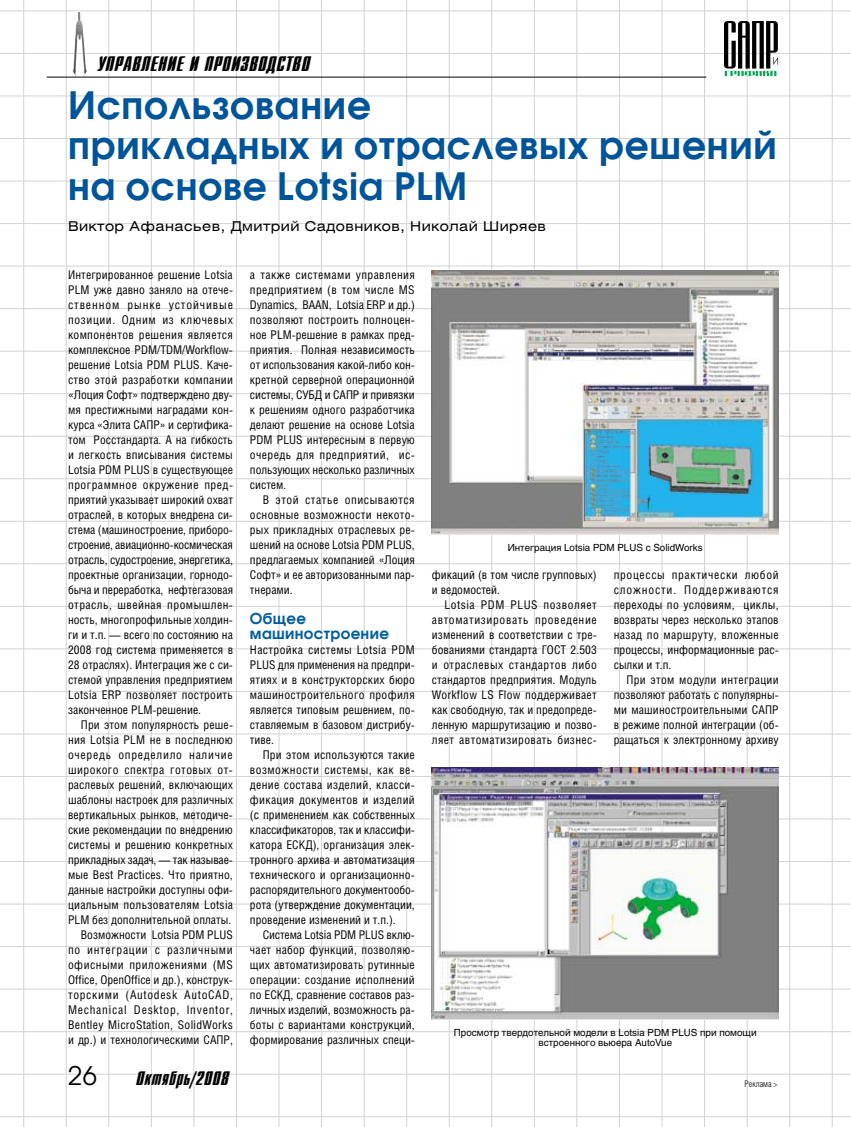
<style>
.page{position:relative;width:851px;height:1127px;background:#fff}
.page>*{position:absolute;margin:0;border:0;box-sizing:border-box;transform-origin:0 0}
.t1{font:700 37.5px/40.5px "Avant Garde C";letter-spacing:.025em;color:#00549a}
.t2{font:25.5px "Avant Garde C";color:#000}
.t3{font:21px "Dagger C";letter-spacing:.025em;color:#000}
.t4{font:19.5px "Dagger C";letter-spacing:.025em;color:#000}
.t5{font:700 15px/15px "Avant Garde C";letter-spacing:.025em;color:#005ea1}
.t6{font:13.5px "Helios Ext";letter-spacing:.035em;color:#000}
.t7{font:12px/15px "Helios Cond";color:#000;text-align:justify}
.t8{font:9.75px/10.5px "Helios";color:#000;text-align:center}
.t9{font:300 9px "Helios Cond";color:#000}
</style>
<div class="page">
<hr style="left:831px;top:0;width:1px;height:1127px;background:#d1d3d4">
<hr style="left:789px;top:0;width:1px;height:1127px;background:#d1d3d4">
<hr style="left:746px;top:0;width:1px;height:1127px;background:#d1d3d4">
<hr style="left:704px;top:0;width:1px;height:1127px;background:#d1d3d4">
<hr style="left:661px;top:0;width:1px;height:1127px;background:#d1d3d4">
<hr style="left:619px;top:0;width:1px;height:1127px;background:#d1d3d4">
<hr style="left:576px;top:0;width:1px;height:1127px;background:#d1d3d4">
<hr style="left:534px;top:0;width:1px;height:1127px;background:#d1d3d4">
<hr style="left:491px;top:0;width:1px;height:1127px;background:#d1d3d4">
<hr style="left:449px;top:0;width:1px;height:1127px;background:#d1d3d4">
<hr style="left:406px;top:0;width:1px;height:1127px;background:#d1d3d4">
<hr style="left:363px;top:0;width:1px;height:1127px;background:#d1d3d4">
<hr style="left:321px;top:0;width:1px;height:1127px;background:#d1d3d4">
<hr style="left:278px;top:0;width:1px;height:1127px;background:#d1d3d4">
<hr style="left:236px;top:0;width:1px;height:1127px;background:#d1d3d4">
<hr style="left:193px;top:0;width:1px;height:1127px;background:#d1d3d4">
<hr style="left:151px;top:0;width:1px;height:1127px;background:#d1d3d4">
<hr style="left:108px;top:0;width:1px;height:1127px;background:#d1d3d4">
<hr style="left:66px;top:0;width:1px;height:1127px;background:#d1d3d4">
<hr style="left:23px;top:0;width:1px;height:1127px;background:#d1d3d4">
<hr style="left:0;top:563px;width:850px;height:1px;background:#d1d3d4">
<hr style="left:0;top:521px;width:850px;height:1px;background:#d1d3d4">
<hr style="left:0;top:478px;width:850px;height:1px;background:#d1d3d4">
<hr style="left:0;top:436px;width:850px;height:1px;background:#d1d3d4">
<hr style="left:0;top:393px;width:850px;height:1px;background:#d1d3d4">
<hr style="left:0;top:351px;width:850px;height:1px;background:#d1d3d4">
<hr style="left:0;top:308px;width:850px;height:1px;background:#d1d3d4">
<hr style="left:0;top:266px;width:850px;height:1px;background:#d1d3d4">
<hr style="left:0;top:223px;width:850px;height:1px;background:#d1d3d4">
<hr style="left:0;top:181px;width:850px;height:1px;background:#d1d3d4">
<hr style="left:0;top:138px;width:850px;height:1px;background:#d1d3d4">
<hr style="left:0;top:96px;width:850px;height:1px;background:#d1d3d4">
<hr style="left:0;top:53px;width:850px;height:1px;background:#d1d3d4">
<hr style="left:0;top:11px;width:850px;height:1px;background:#d1d3d4">
<hr style="left:0;top:606px;width:850px;height:1px;background:#d1d3d4">
<hr style="left:0;top:648px;width:850px;height:1px;background:#d1d3d4">
<hr style="left:0;top:691px;width:850px;height:1px;background:#d1d3d4">
<hr style="left:0;top:733px;width:850px;height:1px;background:#d1d3d4">
<hr style="left:0;top:776px;width:850px;height:1px;background:#d1d3d4">
<hr style="left:0;top:818px;width:850px;height:1px;background:#d1d3d4">
<hr style="left:0;top:861px;width:850px;height:1px;background:#d1d3d4">
<hr style="left:0;top:904px;width:850px;height:1px;background:#d1d3d4">
<hr style="left:0;top:946px;width:850px;height:1px;background:#d1d3d4">
<hr style="left:0;top:989px;width:850px;height:1px;background:#d1d3d4">
<hr style="left:0;top:1031px;width:850px;height:1px;background:#d1d3d4">
<hr style="left:0;top:1074px;width:850px;height:1px;background:#d1d3d4">
<hr style="left:0;top:1116px;width:850px;height:1px;background:#d1d3d4">
<img style="left:73px;top:12px;width:14px;height:65px">
<svg style="left:724px;top:21px;width:54px;height:55px"></svg>
<hr style="left:47px;top:77px;width:659px;height:1px;background:#000">
<img style="left:432px;top:270px;width:346px;height:264px">
<img style="left:432px;top:767px;width:346px;height:252px">
<h3 class="t3" style="left:98px;top:53px;width:213px">управление и производство</h3>
<h1 class="t1" style="left:68px;top:84px;width:710px">Использование<br>прикладных и отраслевых решений на основе Lotsia PLM</h1>
<p class="t6" style="left:68px;top:218px;width:479px">Виктор Афанасьев, Дмитрий Садовников, Николай Ширяев</p>
<p class="t7" style="left:68px;top:267px;width:166px">Интегрированное решение Lotsia PLM уже давно заняло на отече&shy;ственном рынке устойчивые позиции. Одним из ключевых компонентов решения является комплексное PDM/TDM/Workflow&shy;решение Lotsia PDM PLUS. Каче&shy;ство этой разработки компании «Лоция Софт» подтверждено дву&shy;мя престижными наградами кон&shy;курса «Элита САПР» и сертифика&shy;том Росстандарта. А на гибкость и легкость вписывания системы Lotsia PDM PLUS в существующее программное окружение пред&shy;приятий указывает широкий охват отраслей, в которых внедрена си&shy;стема (машиностроение, приборо&shy;строение, авиационно-космическая отрасль, судостроение, энергетика, проектные организации, горнодо&shy;быча и переработка, нефтегазовая отрасль, швейная промышлен&shy;ность, многопрофильные холдин&shy;ги и т.п. — всего по состоянию на 2008 год система применяется в 28 отраслях). Интеграция же с си&shy;стемой управления предприятием Lotsia ERP позволяет построить законченное PLM-решение.</p>
<p class="t7" style="left:68px;top:717px;width:166px;text-align:right">При этом популярность реше&shy;ния Lotsia PLM не в последнюю очередь определило наличие широкого спектра готовых от&shy;раслевых решений, включающих шаблоны настроек для различных вертикальных рынков, методиче&shy;ские рекомендации по внедрению системы и решению конкретных прикладных задач, — так называе&shy;мые Best Practices. Что приятно, данные настройки доступны офи&shy;циальным пользователям Lotsia<br>PLM без дополнительной оплаты.<br>Возможности Lotsia PDM PLUS по интеграции с различными офисными приложениями (MS<br>Office, OpenOffice и др.), конструк&shy;торскими (Autodesk AutoCAD,<br>Mechanical Desktop, Inventor,<br>Bentley MicroStation, SolidWorks и др.) и технологическими САПР,</p>
<h2 class="t2" style="left:68px;top:1060px;width:30px">26</h2>
<h3 class="t4" style="left:136px;top:1068px;width:94px">Октябрь/2008</h3>
<p class="t7" style="left:250px;top:267px;width:166px">а также системами управления предприятием (в том числе MS Dynamics, BAAN, Lotsia ERP и др.) позволяют построить полноцен&shy;ное PLM-решение в рамках пред&shy;приятия. Полная независимость от использования какой-либо кон&shy;кретной серверной операционной системы, СУБД и САПР и привязки к решениям одного разработчика делают решение на основе Lotsia PDM PLUS интересным в первую очередь для предприятий, ис&shy;пользующих несколько различных систем.</p>
<p class="t7" style="left:250px;top:492px;width:166px;text-indent:13px">В этой статье описываются основные возможности некото&shy;рых прикладных отраслевых ре&shy;шений на основе Lotsia PDM PLUS, предлагаемых компанией «Лоция Софт» и ее авторизованными пар&shy;тнерами.</p>
<p class="t5" style="left:250px;top:611px;width:140px">Общее машиностроение</p>
<p class="t7" style="left:250px;top:642px;width:166px">Настройка системы Lotsia PDM PLUS для применения на предпри&shy;ятиях и в конструкторских бюро машиностроительного профиля является типовым решением, по&shy;ставляемым в базовом дистрибу&shy;тиве.</p>
<p class="t7" style="left:250px;top:747px;width:166px;text-indent:13px">При этом используются такие возможности системы, как ве&shy;дение состава изделий, класси&shy;фикация документов и изделий (с применением как собственных классификаторов, так и классифи&shy;катора ЕСКД), организация элек&shy;тронного архива и автоматизация технического и организационно&shy;распорядительного документообо&shy;рота (утверждение документации, проведение изменений и т.п.).</p>
<p class="t7" style="left:250px;top:927px;width:166px;text-indent:13px">Система Lotsia PDM PLUS вклю&shy;чает набор функций, позволяю&shy;щих автоматизировать рутинные операции: создание исполнений по ЕСКД, сравнение составов раз&shy;личных изделий, возможность ра&shy;боты с вариантами конструкций, формирование различных специ-</p>
<p class="t8" style="left:507px;top:542px;width:196px">Интеграция Lotsia PDM PLUS с SolidWorks</p>
<p class="t7" style="left:432px;top:567px;width:166px">фикаций (в том числе групповых) и ведомостей.</p>
<p class="t7" style="left:432px;top:597px;width:166px;text-indent:13px">Lotsia PDM PLUS позволяет автоматизировать проведение изменений в соответствии с тре&shy;бованиями стандарта ГОСТ 2.503 и отраслевых стандартов либо стандартов предприятия. Модуль Workflow LS Flow поддерживает как свободную, так и предопреде&shy;ленную маршрутизацию и позво&shy;ляет автоматизировать бизнес-</p>
<p class="t7" style="left:613px;top:567px;width:166px">процессы практически любой сложности. Поддерживаются переходы по условиям, циклы, возвраты через несколько этапов назад по маршруту, вложенные процессы, информационные рас&shy;сылки и т.п.</p>
<p class="t7" style="left:613px;top:672px;width:166px;text-indent:13px">При этом модули интеграции позволяют работать с популярны&shy;ми машиностроительными САПР в режиме полной интеграции (об&shy;ращаться к электронному архиву</p>
<p class="t8" style="left:454px;top:1027px;width:304px">Просмотр твердотельной модели в Lotsia PDM PLUS при помощи встроенного вьюера AutoVue</p>
<p class="t9" style="left:744px;top:1078px;width:34px">Реклама &gt;</p>
</div>
